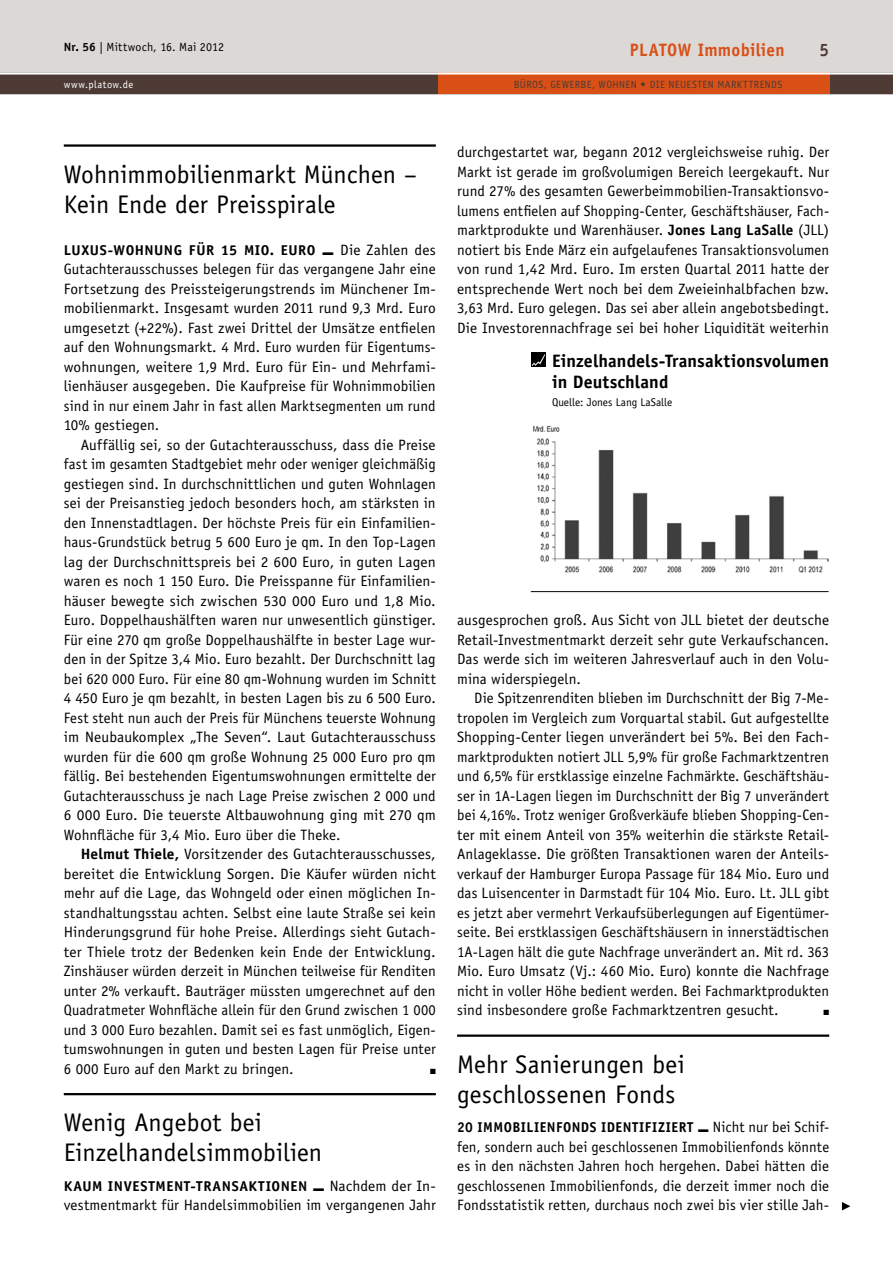
<style>
.page{position:relative;width:893px;height:1263px;background:#fff}
.page>*{position:absolute;margin:0;border:0;box-sizing:border-box;transform-origin:0 0}
.t1{font:25.5px/30px "Officina Sans Std";letter-spacing:.005em;color:#000}
.t2{font:700 18px/21px "Officina Sans Std";letter-spacing:.005em;color:#000}
.t3{font:700 18px "Officina Sans Std";letter-spacing:.02em;color:#d95017;scale:.95 1}
.t4{font:700 18px "Officina Sans Std";color:#4e3a34;scale:.95 1}
.t5{font:15px/19.5px "Officina Sans Std";letter-spacing:.005em;color:#000;text-align:justify}
.t6{font:700 14.25px "Officina Sans Std";letter-spacing:.035em;color:#000}
.t7{font:12px "Officina Sans Std";letter-spacing:.01em;color:#000}
.t8{font:11.25px "Officina Sans Std";color:#000}
.t9{font:10.5px "Officina Sans Std";letter-spacing:.035em;color:#4e3a34}
.t10{font:10.5px "Officina Sans Std";color:#fff}
.t11{font:7.5px "Zapf Dingbats";color:#000}
.s1{font-weight:700}
.s2{font-weight:400;font-size:15px}
</style>
<div class="page">
<div style="left:0;top:0;width:893px;height:72px;background:#dcd8d6"></div>
<div style="left:0;top:72px;width:893px;height:22px;background:#4e3a34"></div>
<hr style="left:0;top:94px;width:893px;height:1px;background:#4e3a34">
<div style="left:438px;top:72px;width:391px;height:22px;background:#d95017"></div>
<hr style="left:0;top:72px;width:893px;height:3px;background:#fff">
<svg style="left:842px;top:1202px;width:8px;height:8px"></svg>
<hr style="left:64px;top:144px;width:372px;height:3px;background:#000">
<hr style="left:64px;top:1093px;width:372px;height:2px;background:#000">
<hr style="left:457px;top:1034px;width:372px;height:3px;background:#000">
<img style="left:533px;top:425px;width:296px;height:147px">
<hr style="left:531px;top:591px;width:298px;height:1px;background:#000">
<div style="left:531px;top:352px;width:15px;height:15px;background:#000"></div>
<svg style="left:532px;top:354px;width:13px;height:12px"></svg>
<p class="t7" style="left:64px;top:40px;width:162px"><span class="s1">Nr. 56</span> | Mittwoch, 16. Mai 2012</p>
<p class="t3" style="left:630px;top:39px;width:164px">PLATOW Immobilien</p>
<p class="t4" style="left:819px;top:39px;width:12px">5</p>
<p class="t10" style="left:64px;top:79px;width:71px">www.platow.de</p>
<p class="t9" style="left:514px;top:79px;width:270px">Büros, Gewerbe, Wohnen <span class="s1">•</span> Die neuesten Markttrends</p>
<h1 class="t1" style="left:64px;top:159px;width:355px">Wohnimmobilienmarkt München –<br>Kein Ende der Preisspirale</h1>
<p class="t6" style="left:64px;top:241px;width:252px">Luxus-Wohn ung für 15 Mio. Euro</p>
<p class="t5" style="left:64px;top:240px;width:374px;text-indent:258px">■ Die Zahlen des Gutachterausschusses belegen für das vergangene Jahr eine Fortsetzung des Preissteigerungstrends im Münchener Im&shy;mobilienmarkt. Insgesamt wurden 2011 rund 9,3 Mrd. Euro umgesetzt (+22%). Fast zwei Drittel der Umsätze entfielen auf den Wohnungsmarkt. 4 Mrd. Euro wurden für Eigentums&shy;wohnungen, weitere 1,9 Mrd. Euro für Ein- und Mehrfami&shy;lienhäuser ausgegeben. Die Kaufpreise für Wohnimmobilien sind in nur einem Jahr in fast allen Marktsegmenten um rund 10% gestiegen.</p>
<p class="t5" style="left:64px;top:435px;width:374px;text-indent:17px">Auffällig sei, so der Gutachterausschuss, dass die Preise fast im gesamten Stadtgebiet mehr oder weniger gleichmäßig gestiegen sind. In durchschnittlichen und guten Wohnlagen sei der Preisanstieg jedoch besonders hoch, am stärksten in den Innenstadtlagen. Der höchste Preis für ein Einfamilien&shy;haus-Grundstück betrug 5 600 Euro je qm. In den Top-Lagen lag der Durchschnittspreis bei 2 600 Euro, in guten Lagen waren es noch 1 150 Euro. Die Preisspanne für Einfamilien&shy;häuser bewegte sich zwischen 530 000 Euro und 1,8 Mio.<br>Euro. Doppelhaushälften waren nur unwesentlich günstiger.<br>Für eine 270 qm große Doppelhaushälfte in bester Lage wur&shy;den in der Spitze 3,4 Mio. Euro bezahlt. Der Durchschnitt lag bei 620 000 Euro. Für eine 80 qm-Wohnung wurden im Schnitt 4 450 Euro je qm bezahlt, in besten Lagen bis zu 6 500 Euro.<br>Fest steht nun auch der Preis für Münchens teuerste Wohnung im Neubaukomplex „The Seven“. Laut Gutachterausschuss wurden für die 600 qm große Wohnung 25 000 Euro pro qm fällig. Bei bestehenden Eigentumswohnungen ermittelte der Gutachterausschuss je nach Lage Preise zwischen 2 000 und 6 000 Euro. Die teuerste Altbauwohnung ging mit 270 qm Wohnfläche für 3,4 Mio. Euro über die Theke.</p>
<p class="t5" style="left:64px;top:845px;width:374px;text-indent:17px"><span class="s1">Helmut Thiele,</span> Vorsitzender des Gutachterausschusses, bereitet die Entwicklung Sorgen. Die Käufer würden nicht mehr auf die Lage, das Wohngeld oder einen möglichen In&shy;standhaltungsstau achten. Selbst eine laute Straße sei kein Hinderungsgrund für hohe Preise. Allerdings sieht Gutach&shy;ter Thiele trotz der Bedenken kein Ende der Entwicklung.<br>Zinshäuser würden derzeit in München teilweise für Renditen unter 2% verkauft. Bauträger müssten umgerechnet auf den Quadratmeter Wohnfläche allein für den Grund zwischen 1 000 und 3 000 Euro bezahlen. Damit sei es fast unmöglich, Eigen&shy;tumswohnungen in guten und besten Lagen für Preise unter 6 000 Euro auf den Markt zu bringen.</p>
<p class="t11" style="left:430px;top:1068px;width:7px">■</p>
<h1 class="t1" style="left:64px;top:1108px;width:260px">Wenig Angebot bei<br>Einzelhandelsimmobilien</h1>
<p class="t6" style="left:64px;top:1177px;width:185px">Kaum INVESTMENT-Transaktionen</p>
<p class="t5" style="left:64px;top:1176px;width:374px;text-align:right">■ Nachdem der In-<br>vestmentmarkt für Handelsimmobilien im vergangenen Jahr</p>
<p class="t5" style="left:457px;top:143px;width:374px">durchgestartet war, begann 2012 vergleichsweise ruhig. Der Markt ist gerade im großvolumigen Bereich leergekauft. N ur rund 27% des gesamten Gewerbeimmobilien-Transaktionsvo&shy;lumens entfielen auf Shopping-Center, Geschäftshäuser, Fach&shy;marktprodukte und Warenhäuser. <span class="s1">Jones Lang LaSalle</span> (JLL) notiert bis Ende März ein aufgelaufenes Transaktionsvolumen von rund 1,42 Mrd. Euro. Im ersten Quartal 2011 hatte der entsprechende Wert noch bei dem Zweieinhalbfachen bzw.<br>3,63 Mrd. Euro gelegen. Das sei aber allein angebotsbedingt.<br>Die Investorennachfrage sei bei hoher Liquidität weiterhin</p>
<p class="t2" style="left:552px;top:350px;width:279px">Einzelhandels-Transaktionsvolumen in Deutschland</p>
<p class="t8" style="left:552px;top:396px;width:122px">Quelle: Jones Lang LaSalle</p>
<p class="t5" style="left:457px;top:611px;width:374px">ausgesprochen groß. Aus Sicht von JLL bietet der deutsche Retail-Investmentmarkt derzeit sehr gute Verkaufschancen.<br>Das werde sich im weiteren Jahresverlauf auch in den Volu&shy;mina widerspiegeln.</p>
<p class="t5" style="left:457px;top:689px;width:374px;text-indent:17px">Die Spitzenrenditen blieben im Durchschnitt der Big 7-Me&shy;tropolen im Vergleich zum Vorquartal stabil. Gut aufgestellte Shopping-Center liegen unverändert bei 5%. Bei den Fach&shy;marktprodukten notiert JLL 5,9% für große Fachmarktzentren und 6,5% für erstklassige einzelne Fachmärkte. Geschäftshäu&shy;ser in 1A-Lagen liegen im Durchschnitt der Big 7 unverändert bei 4,16%. Trotz weniger Großverkäufe blieben Shopping-Cen&shy;ter mit einem Anteil von 35% weiterhin die stärkste Retail-Anlageklasse. Die größten Transaktionen waren der Anteils&shy;verkauf der H amburger Europa Passage für 184 Mio. Euro und das Luisencenter in Darmstadt für 104 Mio. Euro. Lt. JLL gibt es jetzt aber vermehrt Verkaufsüberlegungen auf Eigentümer&shy;seite. Bei erstklassigen Geschäftshäusern in innerstädtischen 1A-Lagen hält die gute Nachfrage unverändert an. Mit rd. 363<br>Mio. Euro U msatz (Vj.: 460 Mio. Euro) konnte die Nachfrage nicht in voller H öhe bedient werden. Bei Fachmarktprodukten sind insbesondere große Fachmarktzentren gesucht.</p>
<p class="t11" style="left:823px;top:1009px;width:7px">■</p>
<h1 class="t1" style="left:457px;top:1049px;width:229px">Mehr Sanierungen bei geschlossenen Fonds</h1>
<p class="t6" style="left:457px;top:1119px;width:374px">20 IMMOBILIENFONDS IDENTIFIZIERT ■ <span class="s2">Nicht nur bei Schif-</span></p>
<p class="t5" style="left:457px;top:1137px;width:374px">fen, sondern auch bei geschlossenen Immobilienfonds könnte es in den nächsten Jahren hoch hergehen. Dabei hätten die geschlossenen Immobilienfonds, die derzeit immer noch die Fondsstatistik retten, durchaus noch zwei bis vier stille Jah-</p>
</div>
